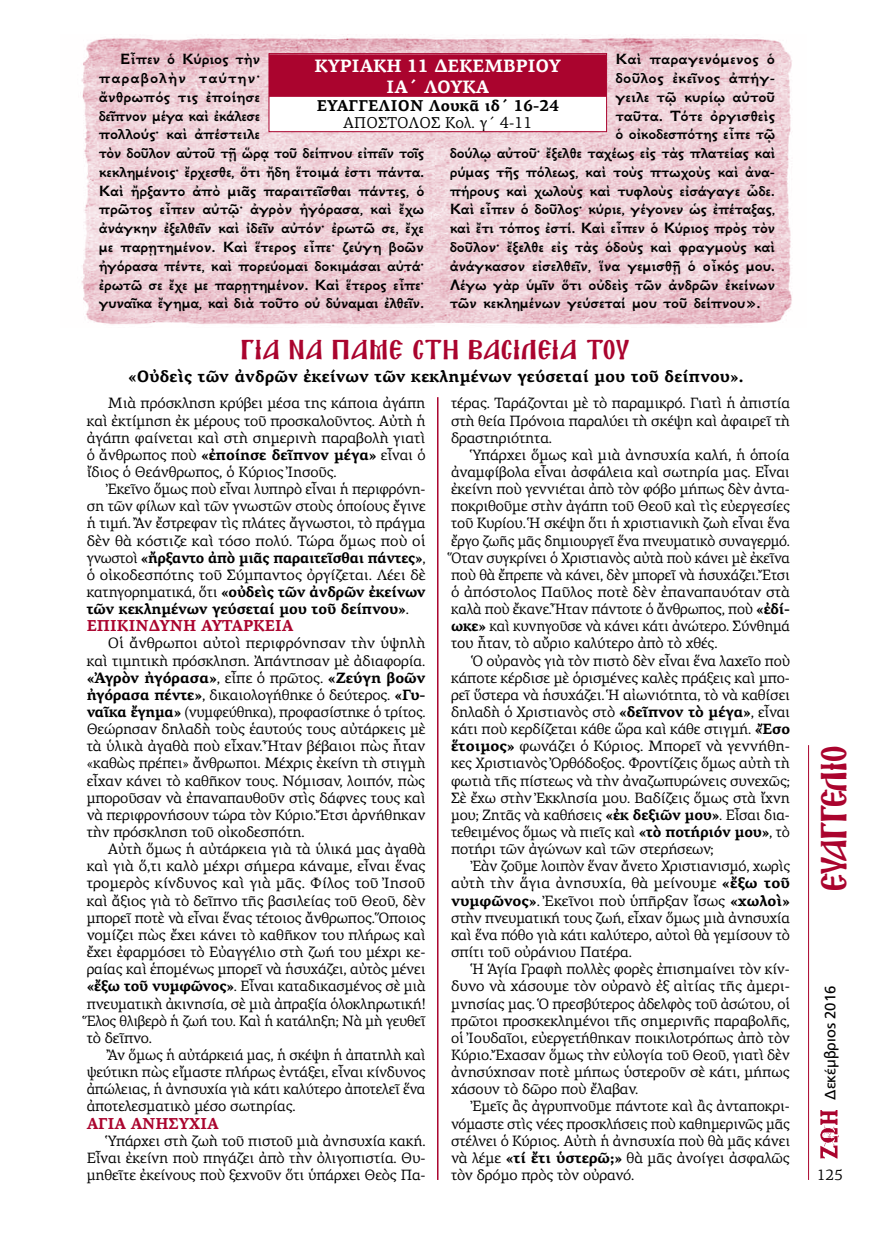
<style>
.page{position:relative;width:872px;height:1234px;background:#fff}
.page>*{position:absolute;margin:0;border:0;box-sizing:border-box;transform-origin:0 0}
.t1{font:31.5px "Mg Agion Oros UC Normal";letter-spacing:-.025em;color:#aa042e}
.t2{font:24px "Mg Agion Oros UC Normal";letter-spacing:.06em;color:#aa042e}
.t3{font:700 18px/21.3px "PF Agora Serif Pro";letter-spacing:-.01em;color:#fff;text-align:center}
.t4{font:700 16.5px/18.8px "GFS Neohellenic";letter-spacing:-.01em;color:#000}
.t5{font:700 16.5px "PF Agora Serif Pro";letter-spacing:.01em;color:#000}
.t6{font:700 16.5px "GFS Neohellenic";letter-spacing:.015em;color:#000}
.t7{font:700 15.9px "PF Agora Serif Pro";letter-spacing:-.01em;color:#aa042e}
.t8{font:700 15.75px "PF Agora Serif Pro";letter-spacing:.01em;color:#000}
.t9{font:15.75px "PF Agora Serif Pro";letter-spacing:.01em;color:#000}
.t10{font:15px/17.1px "PF Agora Serif Pro";letter-spacing:-.01em;color:#000;text-align:justify}
.t11{font:15px "PF Catalog Poly";color:#000}
.s1{font-weight:700}
</style>
<div class="page">
<img style="left:820px;top:1110px;width:19px;height:48px">
<hr style="left:808px;top:745px;width:1px;height:434px;background:#aa042e">
<hr style="left:437px;top:397px;width:1px;height:782px;background:#aa042e">
<img style="left:81px;top:34px;width:711px;height:291px">
<svg style="left:271px;top:55px;width:334px;height:75px"></svg>
<div style="left:269px;top:53px;width:338px;height:79px;border:1px solid #aa042e"></div>
<p class="t4" style="left:99px;top:49px;width:327px;text-indent:21px">Εἶπεν ὁ Κύριος τὴν<br>παραβολὴν ταύτην·<br>ἄνθρωπός τις ἐποίησε<br>δεῖπνον μέγα καὶ ἐκάλεσε<br>πολλούς· καὶ ἀπέστειλε<br>τὸν δοῦλον αὐτοῦ τῇ ὥρᾳ τοῦ δείπνου εἰπεῖν τοῖς κεκλημένοις· ἔρχεσθε, ὅτι ἤδη ἕτοιμά ἐστι πάντα.<br>Καὶ ἤρξαντο ἀπὸ μιᾶς παραιτεῖσθαι πάντες, ὁ πρῶτος εἶπεν αὐτῷ· ἀγρὸν ἠγόρασα, καὶ ἔχω ἀνάγκην ἐξελθεῖν καὶ ἰδεῖν αὐτόν· ἐρωτῶ σε, ἔχε με παρῃτημένον. Καὶ ἕτερος εἶπε· ζεύγη βοῶν ἠγόρασα πέντε, καὶ πορεύομαι δοκιμάσαι αὐτά· ἐρωτῶ σε ἔχε με παρῃτημένον. Καὶ ἕτερος εἶπε· γυναῖκα ἔγημα, καὶ διὰ τοῦτο οὐ δύναμαι ἐλθεῖν.</p>
<p class="t4" style="left:615px;top:49px;width:161px">Καὶ παραγενόμενος ὁ</p>
<p class="t3" style="left:314px;top:55px;width:248px">ΚΥΡΙΑΚΗ 11 ΔΕΚΕΜΒΡΙΟΥ<br>ΙΑ´ ΛΟΥΚΑ</p>
<p class="t8" style="left:317px;top:96px;width:244px">ΕΥΑΓΓΕΛΙΟΝ Λουκᾶ ιδ΄ 16-24</p>
<p class="t9" style="left:343px;top:113px;width:191px">ΑΠΟΣΤΟΛΟΣ Κολ. γ΄ 4-11</p>
<p class="t6" style="left:615px;top:65px;width:161px">δοῦλος ἐκεῖνος ἀπήγ-</p>
<p class="t4" style="left:615px;top:86px;width:161px">γειλε τῷ κυρίῳ αὐτοῦ</p>
<p class="t4" style="left:615px;top:105px;width:161px">ταῦτα. Τότε ὀργισθεὶς</p>
<p class="t4" style="left:615px;top:124px;width:161px">ὁ οἰκοδεσπότης εἶπε τῷ</p>
<p class="t4" style="left:450px;top:142px;width:327px">δούλῳ αὐτοῦ· ἔξελθε ταχέως εἰς τὰς πλατείας καὶ</p>
<p class="t4" style="left:450px;top:161px;width:327px">ρύμας τῆς πόλεως, καὶ τοὺς πτωχοὺς καὶ ἀνα-</p>
<p class="t4" style="left:450px;top:180px;width:327px">πήρους καὶ χωλοὺς καὶ τυφλοὺς εἰσάγαγε ὧδε.</p>
<p class="t4" style="left:450px;top:199px;width:327px">Καὶ εἶπεν ὁ δοῦλος· κύριε, γέγονεν ὡς ἐπέταξας,</p>
<p class="t4" style="left:450px;top:217px;width:327px">καὶ ἔτι τόπος ἐστί. Καὶ εἶπεν ὁ Κύριος πρὸς τὸν</p>
<p class="t4" style="left:450px;top:236px;width:327px">δοῦλον· ἔξελθε εἰς τὰς ὁδοὺς καὶ φραγμοὺς καὶ</p>
<p class="t4" style="left:450px;top:255px;width:327px">ἀνάγκασον εἰσελθεῖν, ἵνα γεμισθῇ ὁ οἶκός μου.</p>
<p class="t4" style="left:450px;top:274px;width:327px">Λέγω γὰρ ὑμῖν ὅτι οὐδεὶς τῶν ἀνδρῶν ἐκείνων</p>
<p class="t4" style="left:450px;top:292px;width:312px">τῶν κεκλημένων γεύσεταί μου τοῦ δείπνου».</p>
<h2 class="t2" style="left:242px;top:339px;width:389px">ΓΙΑ ΝΑ ΠΑΜΕ ΣΤΗ ΒΑΣΙΛΕΙΑ ΤΟΥ</h2>
<p class="t5" style="left:128px;top:366px;width:617px">«Οὐδεὶς τῶν ἀνδρῶν ἐκείνων τῶν κεκλημένων γεύσεταί μου τοῦ δείπνου».</p>
<p class="t10" style="left:87px;top:394px;width:340px;text-indent:21px">Μιὰ πρόσκληση κρύβει μέσα της κάποια ἀγάπη καὶ ἐκτίμηση ἐκ μέρους τοῦ προσκαλοῦντος. Αὐτὴ ἡ ἀγάπη φαίνεται καὶ στὴ σημερινὴ παραβολὴ γιατὶ ὁ ἄνθρωπος ποὺ <span class="s1">«ἐποίησε δεῖπνον μέγα»</span> εἶναι ὁ ἴδιος ὁ Θεάνθρωπος, ὁ Κύριος Ἰησοῦς.</p>
<p class="t10" style="left:87px;top:480px;width:340px;text-indent:21px">Ἐκεῖνο ὅμως ποὺ εἶναι λυπηρὸ εἶναι ἡ περιφρόνη&shy;ση τῶν φίλων καὶ τῶν γνωστῶν στοὺς ὁποίους ἔγινε ἡ τιμή. Ἂν ἔστρεφαν τὶς πλάτες ἄγνωστοι, τὸ πράγμα δὲν θὰ κόστιζε καὶ τόσο πολύ. Τώρα ὅμως ποὺ οἱ γνωστοὶ <span class="s1">«ἤρξαντο ἀπὸ μιᾶς παραιτεῖσθαι πάντες»</span>, ὁ οἰκοδεσπότης τοῦ Σύμπαντος ὀργίζεται. Λέει δὲ κατηγορηματικά, ὅτι <span class="s1">«οὐδεὶς τῶν ἀνδρῶν ἐκείνων τῶν κεκλημένων γεύσεταί μου τοῦ δείπνου»</span>.</p>
<p class="t7" style="left:87px;top:615px;width:208px">ΕΠΙΚΙΝΔΥΝΗ ΑΥΤΑΡΚΕΙΑ</p>
<p class="t10" style="left:87px;top:634px;width:340px;text-indent:21px">Οἱ ἄνθρωποι αὐτοὶ περιφρόνησαν τὴν ὑψηλὴ καὶ τιμητικὴ πρόσκληση. Ἀπάντησαν μὲ ἀδιαφορία. <span class="s1">«Ἀγρὸν ἠγόρασα»</span>, εἶπε ὁ πρῶτος. <span class="s1">«Ζεύγη βοῶν ἠγόρασα πέντε»</span>, δικαιολογήθηκε ὁ δεύτερος. <span class="s1">«Γυ&shy;ναῖκα ἔγημα»</span> (νυμφεύθηκα), προφασίστηκε ὁ τρίτος.<br>Θεώρησαν δηλαδὴ τοὺς ἑαυτούς τους αὐτάρκεις μὲ τὰ ὑλικὰ ἀγαθὰ ποὺ εἶχαν. Ἦταν βέβαιοι πὼς ἦταν «καθὼς πρέπει» ἄνθρωποι. Μέχρις ἐκείνη τὴ στιγμὴ εἶχαν κάνει τὸ καθῆκον τους. Νόμισαν, λοιπόν, πὼς μποροῦσαν νὰ ἐπαναπαυθοῦν στὶς δάφνες τους καὶ νὰ περιφρονήσουν τώρα τὸν Κύριο. Ἔτσι ἀρνήθηκαν τὴν πρόσκληση τοῦ οἰκοδεσπότη.</p>
<p class="t10" style="left:87px;top:840px;width:340px;text-indent:21px">Αὐτὴ ὅμως ἡ αὐτάρκεια γιὰ τὰ ὑλικά μας ἀγαθὰ καὶ γιὰ ὅ,τι καλὸ μέχρι σήμερα κάναμε, εἶναι ἕνας τρομερὸς κίνδυνος καὶ γιὰ μᾶς. Φίλος τοῦ Ἰησοῦ καὶ ἄξιος γιὰ τὸ δεῖπνο τῆς βασιλείας τοῦ Θεοῦ, δὲν μπορεῖ ποτὲ νὰ εἶναι ἕνας τέτοιος ἄνθρωπος. Ὅποιος νομίζει πὼς ἔχει κάνει τὸ καθῆκον του πλήρως καὶ ἔχει ἐφαρμόσει τὸ Εὐαγγέλιο στὴ ζωή του μέχρι κε&shy;ραίας καὶ ἑπομένως μπορεῖ νὰ ἡσυχάζει, αὐτὸς μένει <span class="s1">«ἔξω τοῦ νυμφῶνος»</span>. Εἶναι καταδικασμένος σὲ μιὰ πνευματικὴ ἀκινησία, σὲ μιὰ ἀπραξία ὁλοκληρωτική!<br>Ἕλος θλιβερὸ ἡ ζωή του. Καὶ ἡ κατάληξη; Νὰ μὴ γευθεῖ τὸ δεῖπνο.</p>
<p class="t10" style="left:87px;top:1046px;width:340px;text-indent:21px">Ἂν ὅμως ἡ αὐτάρκειά μας, ἡ σκέψη ἡ ἀπατηλὴ καὶ ψεύτικη πὼς εἴμαστε πλήρως ἐντάξει, εἶναι κίνδυνος ἀπώλειας, ἡ ἀνησυχία γιὰ κάτι καλύτερο ἀποτελεῖ ἕνα ἀποτελεσματικὸ μέσο σωτηρίας.</p>
<p class="t7" style="left:87px;top:1112px;width:134px">ΑΓΙΑ ΑΝΗΣΥΧΙΑ</p>
<p class="t10" style="left:87px;top:1131px;width:340px;text-indent:21px">Ὑπάρχει στὴ ζωὴ τοῦ πιστοῦ μιὰ ἀνησυχία κακή.<br>Εἶναι ἐκείνη ποὺ πηγάζει ἀπὸ τὴν ὀλιγοπιστία. Θυ&shy;μηθεῖτε ἐκείνους ποὺ ξεχνοῦν ὅτι ὑπάρχει Θεὸς Πα-</p>
<p class="t10" style="left:451px;top:394px;width:340px">τέρας. Ταράζονται μὲ τὸ παραμικρό. Γιατὶ ἡ ἀπιστία στὴ θεία Πρόνοια παραλύει τὴ σκέψη καὶ ἀφαιρεῖ τὴ δραστηριότητα.</p>
<p class="t10" style="left:451px;top:446px;width:340px;text-indent:21px">Ὑπάρχει ὅμως καὶ μιὰ ἀνησυχία καλή, ἡ ὁποία ἀναμφίβολα εἶναι ἀσφάλεια καὶ σωτηρία μας. Εἶναι ἐκείνη ποὺ γεννιέται ἀπὸ τὸν φόβο μήπως δὲν ἀντα&shy;ποκριθοῦμε στὴν ἀγάπη τοῦ Θεοῦ καὶ τὶς εὐεργεσίες τοῦ Κυρίου. Ἡ σκέψη ὅτι ἡ χριστιανικὴ ζωὴ εἶναι ἕνα ἔργο ζωῆς μᾶς δημιουργεῖ ἕνα πνευματικὸ συναγερμό.<br>Ὅταν συγκρίνει ὁ Χριστιανὸς αὐτὰ ποὺ κάνει μὲ ἐκεῖνα ποὺ θὰ ἔπρεπε νὰ κάνει, δὲν μπορεῖ νὰ ἡσυχάζει. Ἔτσι ὁ ἀπόστολος Παῦλος ποτὲ δὲν ἐπαναπαυόταν στὰ καλὰ ποὺ ἔκανε. Ἦταν πάντοτε ὁ ἄνθρωπος, ποὺ <span class="s1">«ἐδί&shy;ωκε»</span> καὶ κυνηγοῦσε νὰ κάνει κάτι ἀνώτερο. Σύνθημά του ἦταν, τὸ αὔριο καλύτερο ἀπὸ τὸ χθές.</p>
<p class="t10" style="left:451px;top:651px;width:340px;text-indent:21px">Ὁ οὐρανὸς γιὰ τὸν πιστὸ δὲν εἶναι ἕνα λαχεῖο ποὺ κάποτε κέρδισε μὲ ὁρισμένες καλὲς πράξεις καὶ μπο&shy;ρεῖ ὕστερα νὰ ἡσυχάζει. Ἡ αἰωνιότητα, τὸ νὰ καθίσει δηλαδὴ ὁ Χριστιανὸς στὸ <span class="s1">«δεῖπνον τὸ μέγα»</span>, εἶναι κάτι ποὺ κερδίζεται κάθε ὥρα καὶ κάθε στιγμή. <span class="s1">«Ἔσο ἕτοιμος»</span> φωνάζει ὁ Κύριος. Μπορεῖ νὰ γεννήθη&shy;κες Χριστιανὸς Ὀρθόδοξος. Φροντίζεις ὅμως αὐτὴ τὴ φωτιὰ τῆς πίστεως νὰ τὴν ἀναζωπυρώνεις συνεχῶς; Σὲ ἔχω στὴν Ἐκκλησία μου. Βαδίζεις ὅμως στὰ ἴχνη μου; Ζητᾶς νὰ καθήσεις <span class="s1">«ἐκ δεξιῶν μου»</span>. Εἶσαι δια&shy;τεθειμένος ὅμως νὰ πιεῖς καὶ <span class="s1">«τὸ ποτήριόν μου»</span>, τὸ ποτήρι τῶν ἀγώνων καὶ τῶν στερήσεων;</p>
<p class="t10" style="left:451px;top:857px;width:340px;text-indent:21px">Ἐὰν ζοῦμε λοιπὸν ἕναν ἄνετο Χριστιανισμό, χωρὶς αὐτὴ τὴν ἅγια ἀνησυχία, θὰ μείνουμε <span class="s1">«ἔξω τοῦ νυμφῶνος»</span>. Ἐκεῖνοι ποὺ ὑπῆρξαν ἴσως <span class="s1">«χωλοὶ» </span>στὴν πνευματική τους ζωή, εἶχαν ὅμως μιὰ ἀνησυχία καὶ ἕνα πόθο γιὰ κάτι καλύτερο, αὐτοὶ θὰ γεμίσουν τὸ σπίτι τοῦ οὐράνιου Πατέρα.</p>
<p class="t10" style="left:451px;top:960px;width:340px;text-indent:21px">Ἡ Ἁγία Γραφὴ πολλὲς φορὲς ἐπισημαίνει τὸν κίν&shy;δυνο νὰ χάσουμε τὸν οὐρανὸ ἐξ αἰτίας τῆς ἀμερι&shy;μνησίας μας. Ὁ πρεσβύτερος ἀδελφὸς τοῦ ἀσώτου, οἱ πρῶτοι προσκεκλημένοι τῆς σημερινῆς παραβολῆς, οἱ Ἰουδαῖοι, εὐεργετήθηκαν ποικιλοτρόπως ἀπὸ τὸν Κύριο. Ἔχασαν ὅμως τὴν εὐλογία τοῦ Θεοῦ, γιατὶ δὲν ἀνησύχησαν ποτὲ μήπως ὑστεροῦν σὲ κάτι, μήπως χάσουν τὸ δῶρο ποὺ ἔλαβαν.</p>
<p class="t10" style="left:451px;top:1097px;width:340px;text-indent:21px">Ἐμεῖς ἂς ἀγρυπνοῦμε πάντοτε καὶ ἂς ἀνταποκρι&shy;νόμαστε στὶς νέες προσκλήσεις ποὺ καθημερινῶς μᾶς στέλνει ὁ Κύριος. Αὐτὴ ἡ ἀνησυχία ποὺ θὰ μᾶς κάνει νὰ λέμε <span class="s1">«τί ἔτι ὑστερῶ;»</span> θὰ μᾶς ἀνοίγει ἀσφαλῶς τὸν δρόμο πρὸς τὸν οὐρανό.</p>
<h1 class="t1" style="left:820px;top:889px;width:146px;rotate:-90deg">ευαγγελιο</h1>
<p class="t11" style="left:821px;top:1099px;width:116px;rotate:-90deg">Δεκέμβριος 2016</p>
<p class="t10" style="left:817px;top:1165px;width:27px">125</p>
</div>
